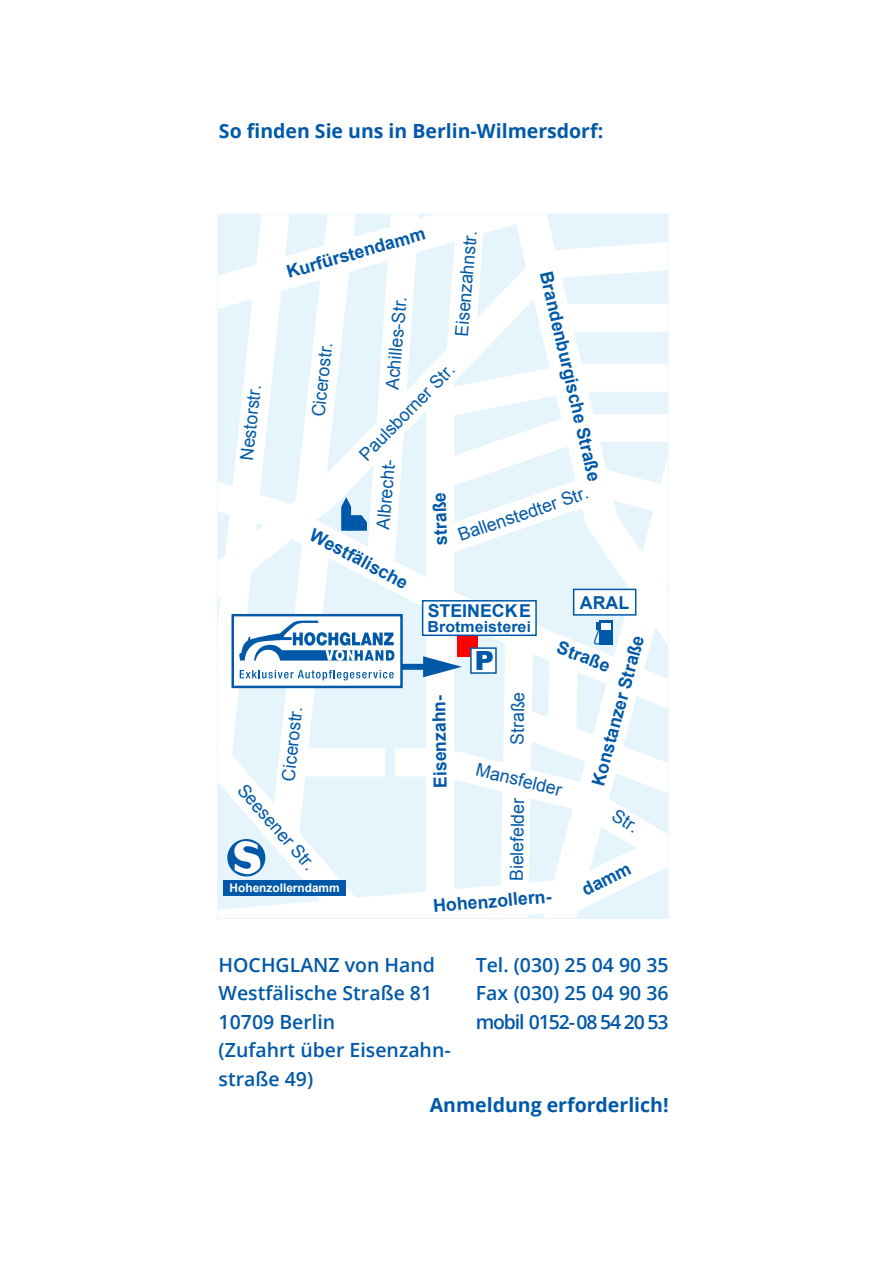
<style>
.page{position:relative;width:893px;height:1263px;background:#fff}
.page>*{position:absolute;margin:0;border:0;box-sizing:border-box;transform-origin:0 0}
.t1{font:600 19.5px/28.5px "Open Sans";color:#0059a8}
.t2{font:700 19.5px "Open Sans";color:#0059a8}
.t3{font:18px "Arial";color:#0059a8}
.t4{font:700 18px "Arial";color:#0059a8}
.t5{font:700 17.85px "Arial";color:#0059a8}
.t6{font:17.85px "Arial";color:#0059a8}
.t7{font:700 15.3px "Arial";color:#0059a8;scale:1.05 1}
.t8{font:700 11.85px "Arial";color:#fff}
.s1{font-size:15px}
</style>
<div class="page">
<svg style="left:218px;top:214px;width:450px;height:704px"></svg>
<div style="left:599px;top:620px;width:14px;height:25px;background:#0059a8"></div>
<div style="left:601px;top:623px;width:10px;height:6px;background:#fff"></div>
<svg style="left:589px;top:623px;width:13px;height:24px"></svg>
<svg style="left:341px;top:497px;width:26px;height:33px"></svg>
<div style="left:223px;top:880px;width:123px;height:15px;background:#0059a8"></div>
<div style="left:573px;top:589px;width:63px;height:27px;background:#fff;border:2px solid #0059a8"></div>
<div style="left:457px;top:630px;width:20px;height:27px;background:#f00"></div>
<div style="left:422px;top:600px;width:115px;height:36px;background:#fff;border:2px solid #0059a8"></div>
<svg style="left:423px;top:656px;width:39px;height:21px"></svg>
<div style="left:401px;top:664px;width:25px;height:6px;background:#0059a8"></div>
<div style="left:231px;top:614px;width:172px;height:74px;background:#fff;border:2px solid #0059a8"></div>
<svg style="left:239px;top:620px;width:155px;height:41px"></svg>
<svg style="left:240px;top:670px;width:154px;height:10px"></svg>
<div style="left:470px;top:647px;width:27px;height:27px;background:#fff;border:2px solid #0059a8"></div>
<svg style="left:476px;top:651px;width:17px;height:19px"></svg>
<div style="left:227px;top:839px;width:38px;height:37px;background:#0059a8;border-radius:50%"></div>
<svg style="left:234px;top:841px;width:27px;height:33px"></svg>
<p class="t2" style="left:219px;top:117px;width:386px">So finden Sie uns in Berlin-Wilmersdorf:</p>
<p class="t3" style="left:235px;top:459px;width:78px;rotate:-84deg">Nestorstr.</p>
<p class="t5" style="left:284px;top:261px;width:145px;rotate:-16deg">Kurfürstendamm</p>
<p class="t3" style="left:450px;top:335px;width:108px;rotate:-85deg">Eisenzahnstr.</p>
<p class="t4" style="left:558px;top:269px;width:216px;rotate:77deg">Brandenburgische Straße</p>
<p class="t3" style="left:380px;top:388px;width:95px;rotate:-85deg">Achilles-Str.</p>
<p class="t3" style="left:307px;top:416px;width:77px;rotate:-84deg">Cicerostr.</p>
<p class="t3" style="left:354px;top:449px;width:129px;rotate:-46deg">Paulsborner Str.</p>
<p class="t3" style="left:371px;top:528px;width:75px;rotate:-85deg">Albrecht-</p>
<p class="t6" style="left:455px;top:524px;width:138px;rotate:-19deg">Ballenstedter Str.</p>
<p class="t4" style="left:429px;top:545px;width:54px;rotate:-92deg">straße</p>
<p class="t5" style="left:317px;top:523px;width:110px;rotate:28deg">Westfälische</p>
<p class="t5" style="left:428px;top:599px;width:105px">STEINECKE</p>
<p class="t7" style="left:428px;top:616px;width:100px">Brotmeistere<span class="s1">i</span></p>
<p class="t5" style="left:580px;top:590px;width:51px">ARAL</p>
<p class="t3" style="left:277px;top:780px;width:77px;rotate:-84deg">Cicerostr.</p>
<p class="t3" style="left:250px;top:778px;width:109px;rotate:49deg">Seesener Str.</p>
<p class="t8" style="left:230px;top:880px;width:112px">Hohenzollerndamm</p>
<p class="t4" style="left:586px;top:782px;width:157px;rotate:-75deg">Konstanzer Straße</p>
<p class="t5" style="left:562px;top:635px;width:57px;rotate:21deg">Straße</p>
<p class="t3" style="left:505px;top:744px;width:54px;rotate:-89deg">Straße</p>
<p class="t4" style="left:428px;top:788px;width:97px;rotate:-91deg">E si enzahn-</p>
<p class="t6" style="left:479px;top:757px;width:89px;rotate:14deg">Mansfelder</p>
<p class="t3" style="left:505px;top:881px;width:84px;rotate:-89deg">Bielefelder</p>
<p class="t6" style="left:620px;top:803px;width:29px;rotate:32deg">Str.</p>
<p class="t5" style="left:578px;top:880px;width:54px;rotate:-27deg">damm</p>
<p class="t5" style="left:432px;top:894px;width:120px;rotate:-5deg">Hohenzollern-</p>
<p class="t1" style="left:219px;top:950px;width:234px">HOCHGLANZ von Hand<br>Westfälische Straße 81<br>10709 Berlin<br>(Zufahrt über Eisenzahn&shy;straße 49)</p>
<p class="t1" style="left:476px;top:950px;width:195px;text-align:justify">Tel. (030) 25 04 90 35<br>Fax (030) 25 04 90 36 mobil 0152- 08 54 20 53</p>
<p class="t2" style="left:430px;top:1091px;width:240px">Anmeldung erforderlich!</p>
</div>
